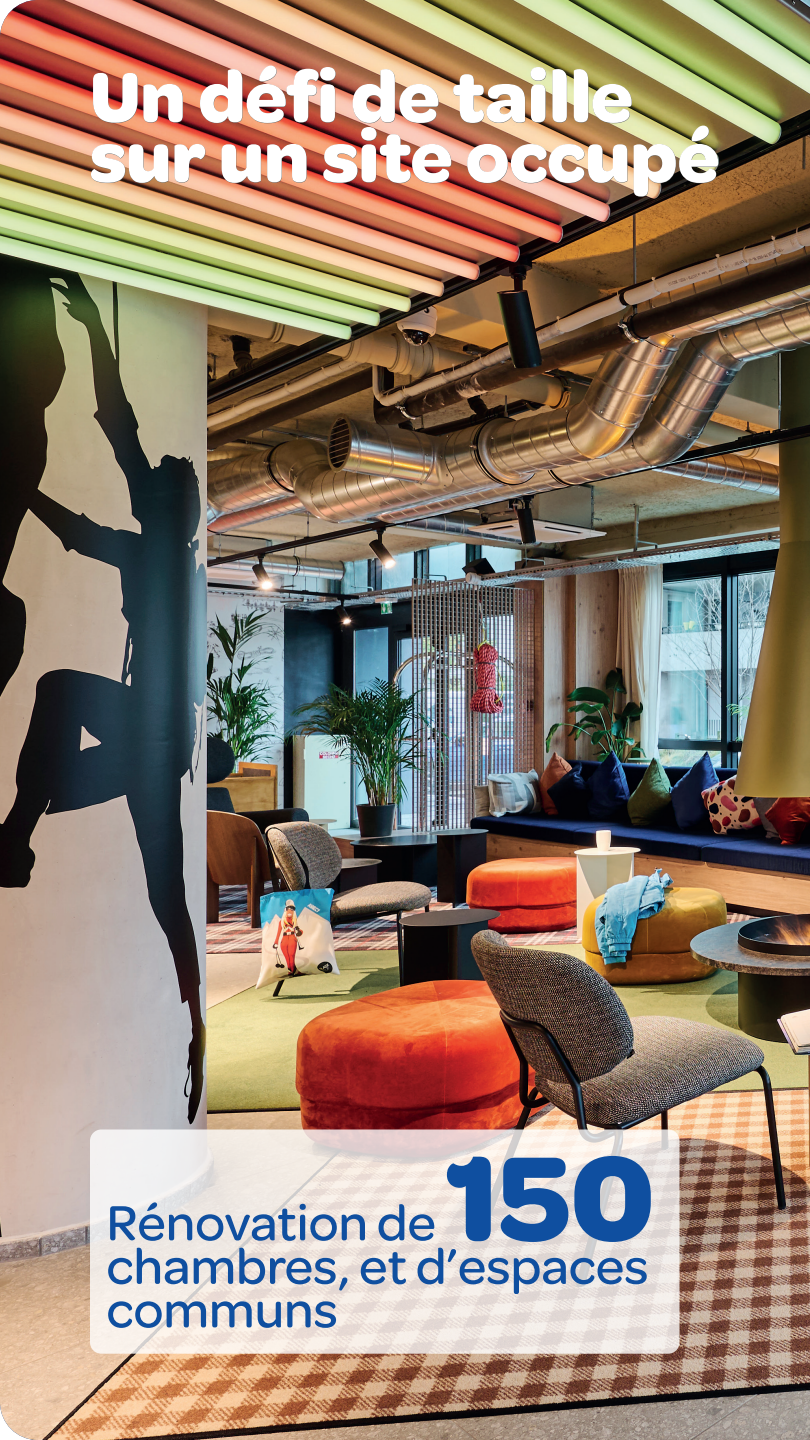
<style>
.page{position:relative;width:810px;height:1440px;background:#fff}
.page>*{position:absolute;margin:0;border:0;box-sizing:border-box;transform-origin:0 0}
.t1{font:127.5px "Omnes VF";color:#0f4fa0}
.t2{font:75px/60px "Omnes VF";letter-spacing:-.005em;color:#fff}
.t3{font:500 52.5px/43.5px "Omnes";color:#0f4fa0}
</style>
<div class="page">
<img style="left:0;top:0;width:810px;height:1440px">
<svg style="left:90px;top:1130px;width:590px;height:224px;background:#ede5e0"></svg>
<h2 class="t2" style="left:90px;top:62px;width:631px">Un défi de taille sur un site occupé</h2>
<h1 class="t1" style="left:445px;top:1111px;width:211px">150</h1>
<p class="t3" style="left:106px;top:1241px;width:544px">chambres, et d’espaces communs</p>
<p class="t3" style="left:106px;top:1198px;width:331px">Rénovation de</p>
</div>
